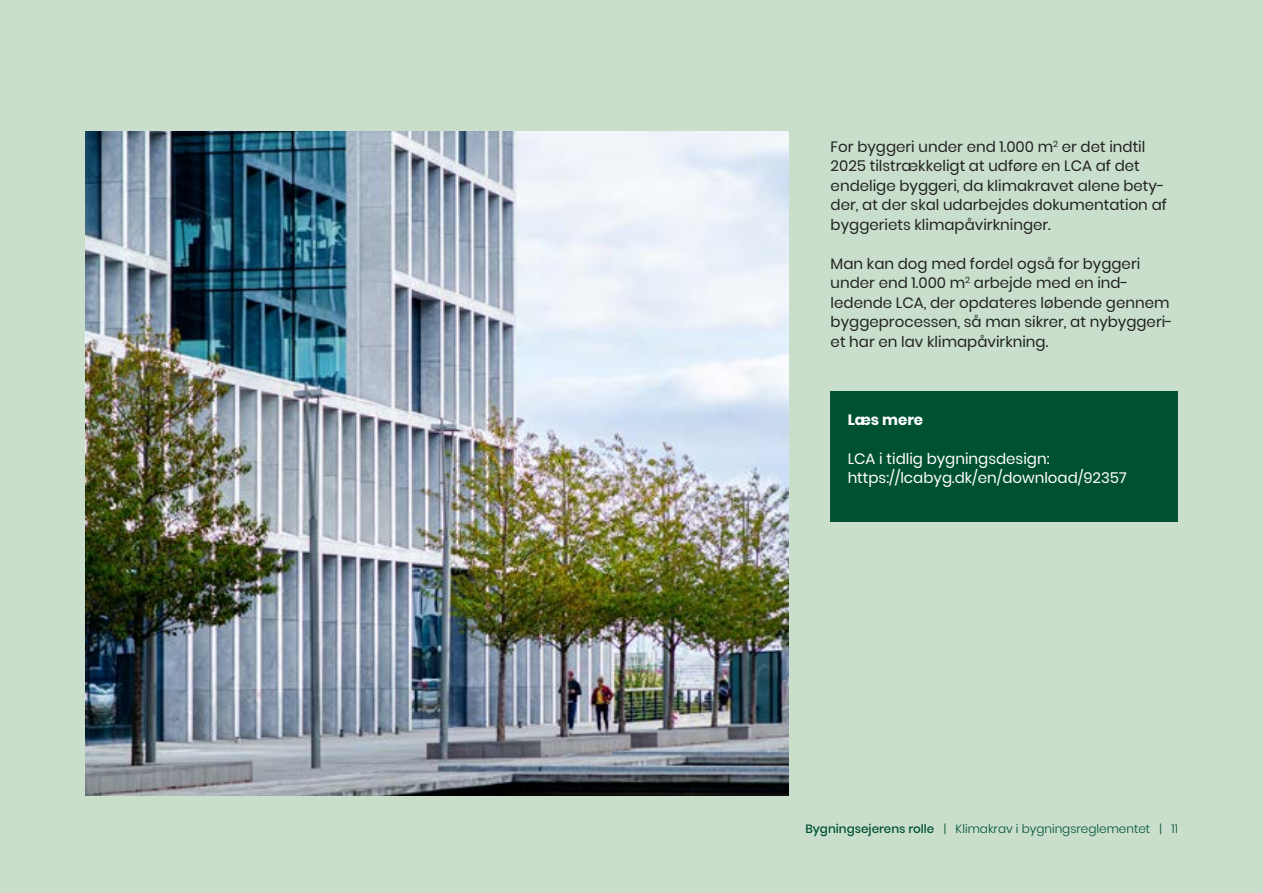
<style>
.page{position:relative;width:1263px;height:893px;background:#c9dfcb}
.page>*{position:absolute;margin:0;border:0;box-sizing:border-box;transform-origin:0 0}
.t1{font:15px/19.5px "Poppins";color:#222}
.t2{font:15px/19.5px "Poppins";color:#fff}
.t3{font:700 15px "Poppins";color:#fff}
.t4{font:300 12px "Poppins";color:#005132}
.s1{font-weight:500}
</style>
<div class="page">
<div style="left:831px;top:392px;width:347px;height:130px;background:#005132"></div>
<img style="left:85px;top:132px;width:704px;height:663px">
<p class="t1" style="left:831px;top:137px;width:338px">For byggeri under end 1.000 m<sup>2</sup> er det indtil 2025 tilstrækkeligt at udføre en LCA af det endelige byggeri, da klimakravet alene bety&shy;der, at der skal udarbejdes dokumentation af byggeriets klimapåvirkninger.</p>
<p class="t1" style="left:831px;top:254px;width:344px">Man kan dog med fordel også for byggeri under end 1.000 m<sup>2</sup> arbejde med en ind&shy;ledende LCA, der opdateres løbende gennem byggeprocessen, så man sikrer, at nybyggeri&shy;et har en lav klimapåvirkning.</p>
<p class="t3" style="left:848px;top:411px;width:77px">Læs mere</p>
<p class="t2" style="left:848px;top:449px;width:281px">LCA i tidlig bygningsdesign: https://lcabyg.dk/en/download/92357</p>
<p class="t4" style="left:805px;top:822px;width:374px"><span class="s1">Bygningsejerens rolle</span> | Klimakrav i bygningsreglementet | 11</p>
</div>
